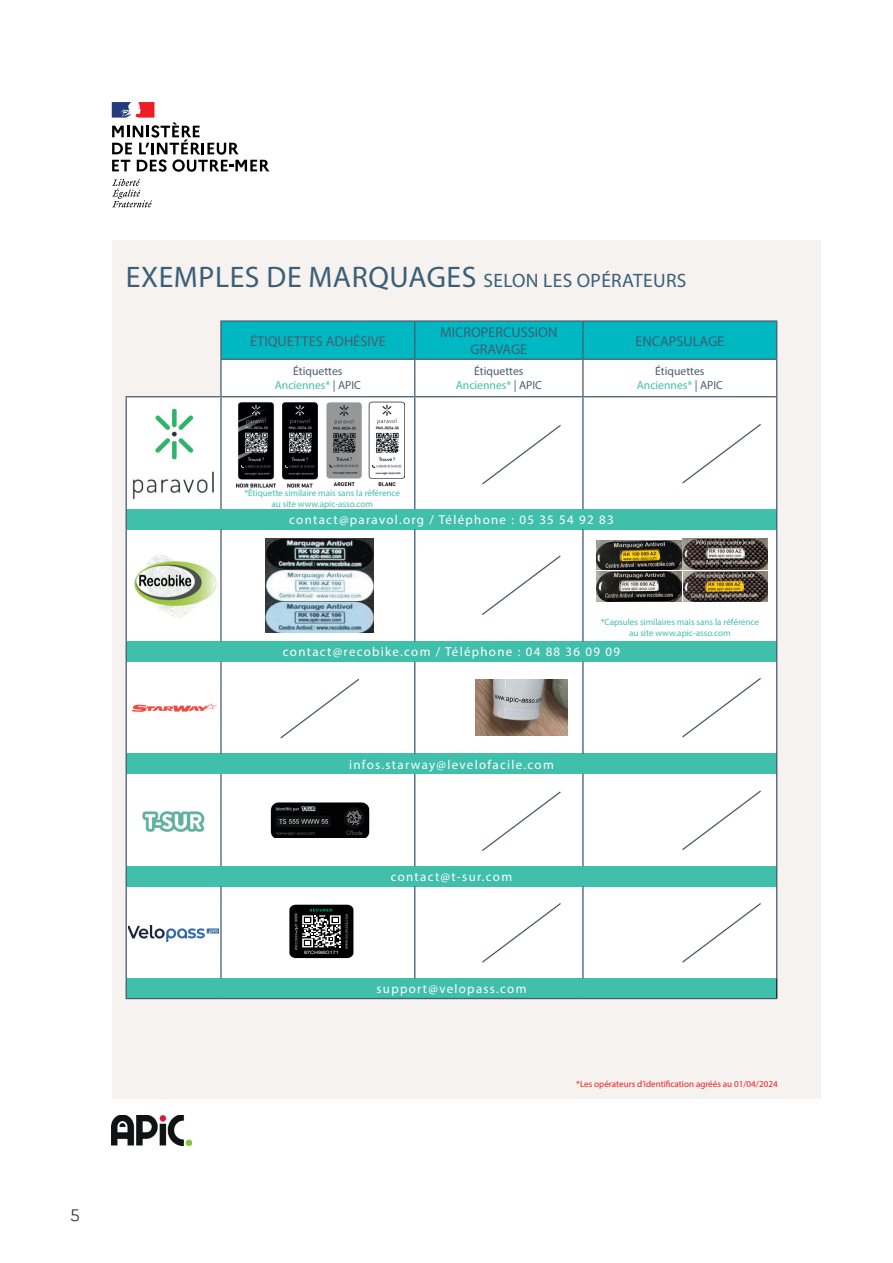
<style>
.page{position:relative;width:893px;height:1263px;background:#fff}
.page>*{position:absolute;margin:0;border:0;box-sizing:border-box;transform-origin:0 0}
.t1{font:29.85px "Myriad Pro";letter-spacing:.02em;color:#3b5f77}
.t2{font:300 16.5px "Marianne";color:#231f20}
.t3{font:14.25px/17.1px "Myriad Pro";color:#3b5f77;text-align:center}
.t4{font:14.25px "Myriad Pro";color:#4a5d70}
.t5{font:12.9px "Myriad Pro";letter-spacing:.1em;color:#fff}
.t6{font:11.7px/14px "Myriad Pro";color:#4a5d70;text-align:center}
.t7{font:9px/10.9px "Myriad Pro";color:#40bfab;text-align:center}
.t8{font:9px "Myriad Pro";color:#ee1d23}
.t9{font:4.5px "Arial";color:#fff;scale:1.2 1}
.t10{font:700 4.5px "Poppins";color:#7a7e81;scale:.83 1}
.t11{font:700 3.9px "Poppins";color:#7a7e81;scale:.83 1}
.s1{font-size:19.5px}
.s2{color:#40bfab}
</style>
<div class="page">
<div style="left:112px;top:240px;width:709px;height:859px;background:#f5f2f0"></div>
<div style="left:222px;top:322px;width:554px;height:37px;background:#00b8c2"></div>
<div style="left:127px;top:360px;width:649px;height:618px;background:#fff"></div>
<div style="left:126px;top:509px;width:651px;height:20px;background:#40bfab"></div>
<div style="left:126px;top:642px;width:651px;height:20px;background:#40bfab"></div>
<div style="left:126px;top:754px;width:651px;height:20px;background:#40bfab"></div>
<div style="left:126px;top:866px;width:651px;height:20px;background:#40bfab"></div>
<div style="left:126px;top:978px;width:651px;height:20px;background:#40bfab"></div>
<svg style="left:776px;top:978px;width:1px;height:20px"></svg>
<hr style="left:582px;top:322px;width:2px;height:37px;background:#3b5f77">
<hr style="left:414px;top:397px;width:1px;height:112px;background:#3b5f77">
<hr style="left:582px;top:397px;width:2px;height:112px;background:#3b5f77">
<hr style="left:414px;top:529px;width:1px;height:113px;background:#3b5f77">
<hr style="left:582px;top:529px;width:2px;height:113px;background:#3b5f77">
<hr style="left:414px;top:662px;width:1px;height:92px;background:#3b5f77">
<hr style="left:582px;top:662px;width:2px;height:92px;background:#3b5f77">
<hr style="left:414px;top:774px;width:1px;height:92px;background:#3b5f77">
<hr style="left:582px;top:774px;width:2px;height:92px;background:#3b5f77">
<hr style="left:414px;top:886px;width:1px;height:92px;background:#3b5f77">
<hr style="left:582px;top:886px;width:2px;height:92px;background:#3b5f77">
<hr style="left:582px;top:360px;width:2px;height:36px;background:#4a5d70">
<hr style="left:220px;top:359px;width:195px;height:1px;background:#4a5d70">
<hr style="left:415px;top:359px;width:168px;height:1px;background:#4a5d70">
<hr style="left:583px;top:359px;width:193px;height:1px;background:#4a5d70">
<hr style="left:414px;top:322px;width:1px;height:37px;background:#4a5d70">
<hr style="left:414px;top:360px;width:1px;height:36px;background:#4a5d70">
<hr style="left:220px;top:320px;width:195px;height:2px;background:#4a5d70">
<hr style="left:415px;top:320px;width:168px;height:2px;background:#4a5d70">
<hr style="left:583px;top:320px;width:194px;height:2px;background:#4a5d70">
<hr style="left:220px;top:322px;width:2px;height:37px;background:#4a5d70">
<hr style="left:220px;top:360px;width:2px;height:36px;background:#4a5d70">
<hr style="left:220px;top:397px;width:2px;height:112px;background:#4a5d70">
<hr style="left:220px;top:529px;width:2px;height:113px;background:#4a5d70">
<hr style="left:220px;top:662px;width:2px;height:92px;background:#4a5d70">
<hr style="left:220px;top:774px;width:2px;height:92px;background:#4a5d70">
<hr style="left:220px;top:886px;width:2px;height:92px;background:#4a5d70">
<hr style="left:126px;top:397px;width:1px;height:112px;background:#4a5d70">
<svg style="left:126px;top:509px;width:1px;height:20px"></svg>
<svg style="left:126px;top:642px;width:1px;height:20px"></svg>
<svg style="left:126px;top:754px;width:1px;height:20px"></svg>
<svg style="left:126px;top:866px;width:1px;height:20px"></svg>
<svg style="left:126px;top:978px;width:1px;height:20px"></svg>
<hr style="left:126px;top:529px;width:1px;height:113px;background:#4a5d70">
<hr style="left:126px;top:662px;width:1px;height:92px;background:#4a5d70">
<hr style="left:126px;top:774px;width:1px;height:92px;background:#4a5d70">
<hr style="left:126px;top:886px;width:1px;height:92px;background:#4a5d70">
<hr style="left:126px;top:396px;width:94px;height:1px;background:#4a5d70">
<hr style="left:220px;top:396px;width:195px;height:1px;background:#4a5d70">
<hr style="left:415px;top:396px;width:168px;height:1px;background:#4a5d70">
<hr style="left:583px;top:396px;width:193px;height:1px;background:#4a5d70">
<hr style="left:126px;top:998px;width:95px;height:1px;background:#4a5d70">
<hr style="left:221px;top:998px;width:194px;height:1px;background:#4a5d70">
<hr style="left:415px;top:998px;width:168px;height:1px;background:#4a5d70">
<hr style="left:583px;top:998px;width:194px;height:1px;background:#4a5d70">
<hr style="left:776px;top:322px;width:1px;height:37px;background:#4a5d70">
<hr style="left:776px;top:359px;width:1px;height:38px;background:#4a5d70">
<hr style="left:776px;top:397px;width:1px;height:112px;background:#4a5d70">
<svg style="left:776px;top:509px;width:1px;height:20px"></svg>
<hr style="left:776px;top:529px;width:1px;height:113px;background:#4a5d70">
<svg style="left:776px;top:642px;width:1px;height:20px"></svg>
<hr style="left:776px;top:662px;width:1px;height:92px;background:#4a5d70">
<svg style="left:776px;top:754px;width:1px;height:20px"></svg>
<hr style="left:776px;top:774px;width:1px;height:92px;background:#4a5d70">
<svg style="left:776px;top:866px;width:1px;height:20px"></svg>
<hr style="left:776px;top:886px;width:1px;height:92px;background:#4a5d70">
<img style="left:129px;top:925px;width:89px;height:17px">
<img style="left:112px;top:1115px;width:79px;height:30px">
<svg style="left:289px;top:905px;width:64px;height:53px;background:#363837"></svg>
<div style="left:481px;top:902px;width:81px;height:62px;background:#fff"></div>
<div style="left:681px;top:902px;width:81px;height:62px;background:#fff"></div>
<img style="left:128px;top:802px;width:89px;height:38px">
<img style="left:270px;top:802px;width:99px;height:36px">
<div style="left:480px;top:790px;width:82px;height:62px;background:#fff"></div>
<div style="left:681px;top:789px;width:81px;height:62px;background:#fff"></div>
<svg style="left:132px;top:703px;width:85px;height:9px"></svg>
<img style="left:475px;top:680px;width:92px;height:56px">
<div style="left:279px;top:677px;width:82px;height:63px;background:#fff"></div>
<div style="left:681px;top:676px;width:81px;height:63px;background:#fff"></div>
<img style="left:131px;top:552px;width:88px;height:67px">
<img style="left:266px;top:539px;width:108px;height:94px">
<img style="left:596px;top:540px;width:86px;height:62px">
<img style="left:683px;top:539px;width:85px;height:31px">
<img style="left:683px;top:572px;width:84px;height:30px">
<img style="left:130px;top:408px;width:88px;height:92px">
<img style="left:236px;top:401px;width:81px;height:87px">
<img style="left:327px;top:401px;width:78px;height:86px">
<div style="left:480px;top:554px;width:82px;height:62px;background:#fff"></div>
<div style="left:481px;top:423px;width:81px;height:63px;background:#fff"></div>
<div style="left:681px;top:423px;width:81px;height:62px;background:#fff"></div>
<svg style="left:112px;top:179px;width:40px;height:28px"></svg>
<svg style="left:112px;top:102px;width:157px;height:70px"></svg>
<p class="t2" style="left:70px;top:1205px;width:11px">5</p>
<h1 class="t1" style="left:126px;top:259px;width:562px">EXEMPLES DE MARQUAGES <span class="s1">SELON LES OPÉRATEURS</span></h1>
<p class="t4" style="left:250px;top:332px;width:137px">ÉTIQUETTES ADHÉSIVE</p>
<p class="t3" style="left:440px;top:323px;width:119px">MICROPERCUSSION<br>GRAVAGE</p>
<p class="t3" style="left:635px;top:332px;width:90px">ENCAPSULAGE</p>
<p class="t6" style="left:275px;top:364px;width:88px">Étiquettes<br><span class="s2">Anciennes*</span> | APIC</p>
<p class="t6" style="left:456px;top:364px;width:88px">Étiquettes<br><span class="s2">Anciennes*</span> | APIC</p>
<p class="t6" style="left:637px;top:364px;width:88px">Étiquettes<br><span class="s2">Anciennes*</span> | APIC</p>
<p class="t7" style="left:244px;top:487px;width:157px">*Étiquette similaire mais sans la référence au site www.apic-asso.com</p>
<p class="t5" style="left:289px;top:512px;width:326px">contact@paravol.org / Téléphone : 05 35 54 92 83</p>
<p class="t7" style="left:601px;top:616px;width:160px">*Capsules similaires mais sans la référence au site www.apic-asso.com</p>
<p class="t5" style="left:283px;top:644px;width:339px">contact@recobike.com / Téléphone : 04 88 36 09 09</p>
<p class="t5" style="left:349px;top:756px;width:206px">infos.starway@levelofacile.com</p>
<p class="t10" style="left:299px;top:913px;width:14px;rotate:90deg">www.</p>
<p class="t11" style="left:344px;top:948px;width:13px;rotate:-90deg">www.</p>
<p class="t9" style="left:304px;top:949px;width:30px">87CH98IO171</p>
<p class="t5" style="left:391px;top:869px;width:123px">contact@t-sur.com</p>
<p class="t5" style="left:376px;top:981px;width:151px">support@velopass.com</p>
<p class="t8" style="left:576px;top:1078px;width:203px">*Les opérateurs d’identification agréés au 01/04/2024</p>
</div>
